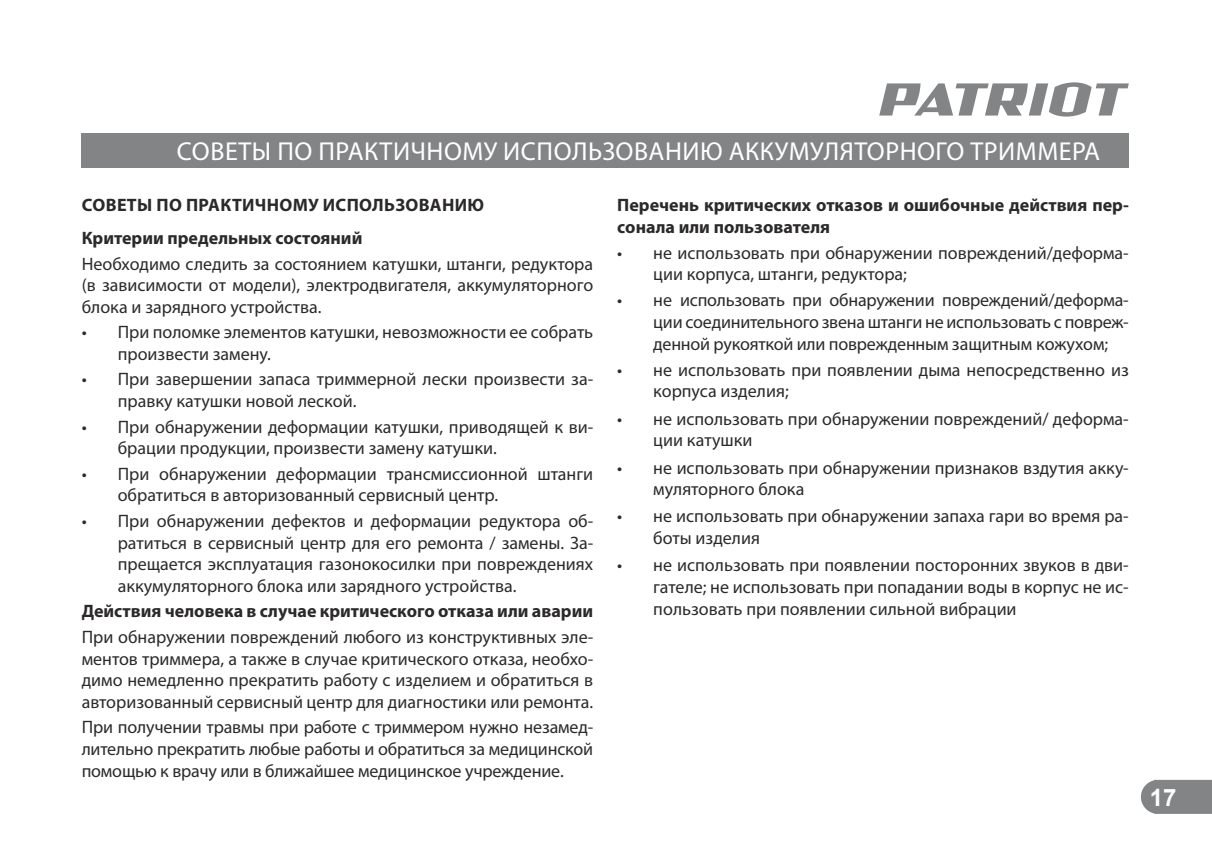
<style>
.page{position:relative;width:1212px;height:860px;background:#fff}
.page>*{position:absolute;margin:0;border:0;box-sizing:border-box;transform-origin:0 0}
.t1{font:26px "Myriad Pro";letter-spacing:.02em;color:#fff}
.t2{font:700 24px "Arial";color:#fff}
.t3{font:18px/21.6px "Myriad Pro";color:#2c292a}
.t4{font:700 18px/33px "Myriad Pro";color:#2c292a}
</style>
<div class="page">
<svg style="left:1140px;top:780px;width:71px;height:34px;background:#8a8c8e"></svg>
<svg style="left:879px;top:82px;width:249px;height:35px"></svg>
<div style="left:82px;top:133px;width:1046px;height:34px;background:#828486"></div>
<h1 class="t1" style="left:177px;top:139px;width:924px">СОВЕТЫ ПО ПРАКТИЧНОМУ ИСПОЛЬЗОВАНИЮ АККУМУЛЯТОРНОГО ТРИММЕРА</h1>
<p class="t4" style="left:82px;top:189px;width:404px">СОВЕТЫ ПО ПРАКТИЧНОМУ ИСПОЛЬЗОВАНИЮ<br>Критерии предельных состояний</p>
<p class="t3" style="left:82px;top:253px;width:513px;text-align:justify">Необходимо следить за состоянием катушки, штанги, редуктора (в зависимости от модели), электродвигателя, аккумуляторного блока и зарядного устройства.</p>
<p class="t3" style="left:118px;top:322px;width:477px;text-indent:-36px">• При поломке элементов катушки, невозможности ее собрать произвести замену.</p>
<p class="t3" style="left:118px;top:369px;width:477px;text-indent:-36px">• При завершении запаса триммерной лески произвести за&shy;правку катушки новой леской.</p>
<p class="t3" style="left:118px;top:416px;width:477px;text-indent:-36px">• При обнаружении деформации катушки, приводящей к ви&shy;брации продукции, произвести замену катушки.</p>
<p class="t3" style="left:118px;top:463px;width:477px;text-indent:-36px">• При обнаружении деформации трансмиссионной штанги обратиться в авторизованный сервисный центр.</p>
<p class="t3" style="left:118px;top:511px;width:477px;text-align:justify;text-indent:-36px">• При обнаружении дефектов и деформации редуктора об&shy;ратиться в сервисный центр для его ремонта / замены. За&shy;прещается эксплуатация газонокосилки при повреждениях аккумуляторного блока или зарядного устройства.</p>
<p class="t4" style="left:82px;top:595px;width:513px">Действия человека в случае критического отказа или аварии</p>
<p class="t3" style="left:82px;top:627px;width:513px;text-align:justify">При обнаружении повреждений любого из конструктивных эле&shy;ментов триммера, а также в случае критического отказа, необхо&shy;димо немедленно прекратить работу с изделием и обратиться в авторизованный сервисный центр для диагностики или ремонта.</p>
<p class="t3" style="left:82px;top:717px;width:513px;text-align:justify">При получении травмы при работе с триммером нужно незамед&shy;лительно прекратить любые работы и обратиться за медицинской помощью к врачу или в ближайшее медицинское учреждение.</p>
<p class="t4" style="left:617px;top:195px;width:513px;line-height:21.6px">Перечень критических отказов и ошибочные действия пер&shy;сонала или пользователя</p>
<p class="t3" style="left:653px;top:242px;width:477px;text-indent:-36px">• не использовать при обнаружении повреждений/деформа&shy;ции корпуса, штанги, редуктора;</p>
<p class="t3" style="left:653px;top:290px;width:477px;text-align:justify;text-indent:-36px">• не использовать при обнаружении повреждений/деформа&shy;ции соединительного звена штанги не использовать с повреж&shy;денной рукояткой или поврежденным защитным кожухом;</p>
<p class="t3" style="left:653px;top:359px;width:477px;text-indent:-36px">• не использовать при появлении дыма непосредственно из корпуса изделия;</p>
<p class="t3" style="left:653px;top:408px;width:477px;text-indent:-36px">• не использовать при обнаружении повреждений/ деформа&shy;ции катушки</p>
<p class="t3" style="left:653px;top:457px;width:477px;text-indent:-36px">• не использовать при обнаружении признаков вздутия акку&shy;муляторного блока</p>
<p class="t3" style="left:653px;top:506px;width:477px;text-indent:-36px">• не использовать при обнаружении запаха гари во время ра&shy;боты изделия</p>
<p class="t3" style="left:653px;top:555px;width:477px;text-align:justify;text-indent:-36px">• не использовать при появлении посторонних звуков в дви&shy;гателе; не использовать при попадании воды в корпус не ис&shy;пользовать при появлении сильной вибрации</p>
<h2 class="t2" style="left:1149px;top:783px;width:28px">17</h2>
</div>
